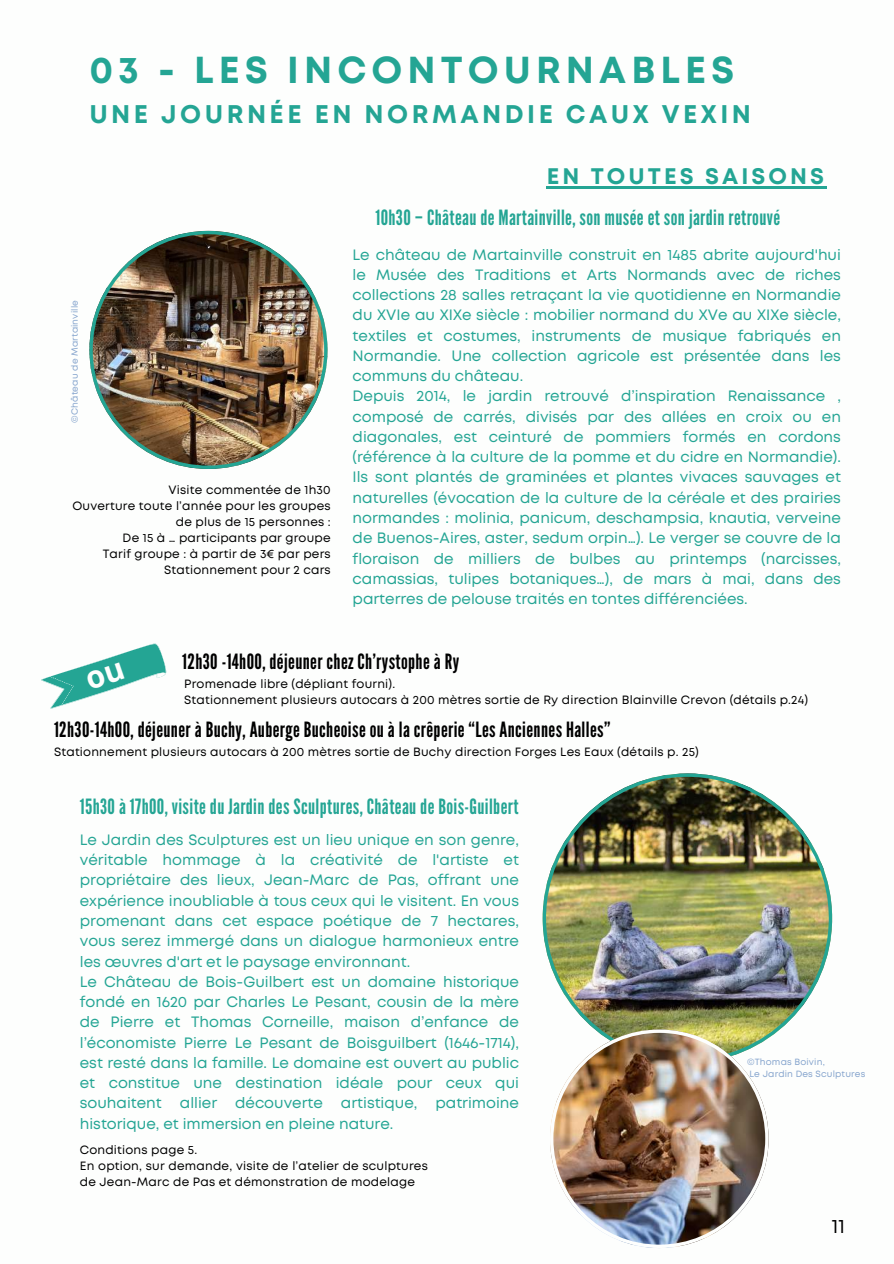
<style>
.page{position:relative;width:894px;height:1264px;background:#fff}
.page>*{position:absolute;margin:0;border:0;box-sizing:border-box;transform-origin:0 0}
.t1{font:700 37.5px "Mont";letter-spacing:.135em;color:#24a594}
.t2{font:700 25.5px "Mont";letter-spacing:.135em;color:#24a594}
.t3{font:700 22.5px "Mont";letter-spacing:.135em;color:#24a594}
.t4{font:21px "League Gothic";letter-spacing:.02em;color:#24a594}
.t5{font:21px "League Gothic";letter-spacing:.02em;color:#000}
.t6{font:19.5px "Mont";color:#000}
.t7{font:15px/20.2px "Mont";color:#24a594}
.t8{font:12px/16px "Mont";letter-spacing:.02em;color:#000}
.t9{font:9px/12px "Mont";letter-spacing:.02em;color:#85a4cd}
</style>
<div class="page">
<img style="left:89px;top:231px;width:238px;height:238px">
<img style="left:542px;top:773px;width:289px;height:266px">
<img style="left:550px;top:1029px;width:218px;height:218px">
<hr style="left:546px;top:187px;width:280px;height:2px;background:#24a594">
<svg style="left:41px;top:643px;width:126px;height:66px"></svg>
<h1 class="t1" style="left:89px;top:56px;width:646px">03 - LES INCONTOURNABLES</h1>
<h2 class="t2" style="left:89px;top:105px;width:663px">UNE JOURNÉE EN NORMANDIE CAUX VEXIN</h2>
<h3 class="t3" style="left:546px;top:168px;width:279px">EN TOUTES SAISONS</h3>
<p class="t9" style="left:69px;top:422px;width:124px;rotate:-90deg">©Château de Martainville</p>
<p class="t8" style="left:72px;top:482px;width:260px;text-align:right">Visite commentée de 1h30<br>Ouverture toute l’année pour les groupes de plus de 15 personnes :<br>De 15 à … participants par groupe<br>Tarif groupe : à partir de 3€ par pers<br>Stationnement pour 2 cars</p>
<h3 class="t4" style="left:375px;top:205px;width:406px">10h30 – Château de Martainville, son musée et son jardin retrouvé</h3>
<p class="t7" style="left:352px;top:245px;width:489px">Le château de Martainville construit en 1485 abrite aujourd'hui le Musée des Traditions et Arts Normands avec de riches collections 28 salles retraçant la vie quotidienne en Normandie du XVIe au XIXe siècle : mobilier normand du XVe au XIXe siècle, textiles et costumes, instruments de musique fabriqués en Normandie. Une collection agricole est présentée dans les communs du château.<br>Depuis 2014, le jardin retrouvé d’inspiration Renaissance , composé de carrés, divisés par des allées en croix ou en diagonales, est ceinturé de pommiers formés en cordons (référence à la culture de la pomme et du cidre en Normandie).<br>Ils sont plantés de graminées et plantes vivaces sauvages et naturelles (évocation de la culture de la céréale et des prairies normandes : molinia, panicum, deschampsia, knautia, verveine de Buenos-Aires, aster, sedum orpin…). Le verger se couvre de la floraison de milliers de bulbes au printemps (narcisses, camassias, tulipes botaniques…), de mars à mai, dans des parterres de pelouse traités en tontes différenciées.</p>
<h3 class="t5" style="left:182px;top:649px;width:278px">12h30 -14h00, déjeuner chez Ch’rystophe à Ry</h3>
<p class="t8" style="left:184px;top:677px;width:625px">Promenade libre (dépliant fourni).<br>Stationnement plusieurs autocars à 200 mètres sortie de Ry direction Blainville Crevon (détails p.24)</p>
<h3 class="t5" style="left:54px;top:717px;width:557px">12h30-14h00, déjeuner à Buchy, Auberge Bucheoise ou à la crêperie “Les Anciennes Halles”</h3>
<p class="t8" style="left:54px;top:744px;width:646px">Stationnement plusieurs autocars à 200 mètres sortie de Buchy direction Forges Les Eaux (détails p. 25)</p>
<h3 class="t4" style="left:80px;top:794px;width:440px">15h30 à 17h00, visite du Jardin des Sculptures, Château de Bois-Guilbert</h3>
<p class="t7" style="left:80px;top:830px;width:440px">Le Jardin des Sculptures est un lieu unique en son genre, véritable hommage à la créativité de l'artiste et propriétaire des lieux, Jean-Marc de Pas, offrant une expérience inoubliable à tous ceux qui le visitent. En vous promenant dans cet espace poétique de 7 hectares, vous serez immergé dans un dialogue harmonieux entre les œuvres d'art et le paysage environnant.<br>Le Château de Bois-Guilbert est un domaine historique fondé en 1620 par Charles Le Pesant, cousin de la mère de Pierre et Thomas Corneille, maison d’enfance de l’économiste Pierre Le Pesant de Boisguilbert (1646-1714), est resté dans la famille. Le domaine est ouvert au public et constitue une destination idéale pour ceux qui souhaitent allier découverte artistique, patrimoine historique, et immersion en pleine nature.</p>
<p class="t8" style="left:80px;top:1142px;width:349px">Conditions page 5.<br>En option, sur demande, visite de l’atelier de sculptures de Jean-Marc de Pas et démonstration de modelage</p>
<p class="t9" style="left:746px;top:1056px;width:120px">©Thomas Boivin,<br>Le Jardin Des Sculptures</p>
<h3 class="t6" style="left:831px;top:1218px;width:15px">11</h3>
</div>
